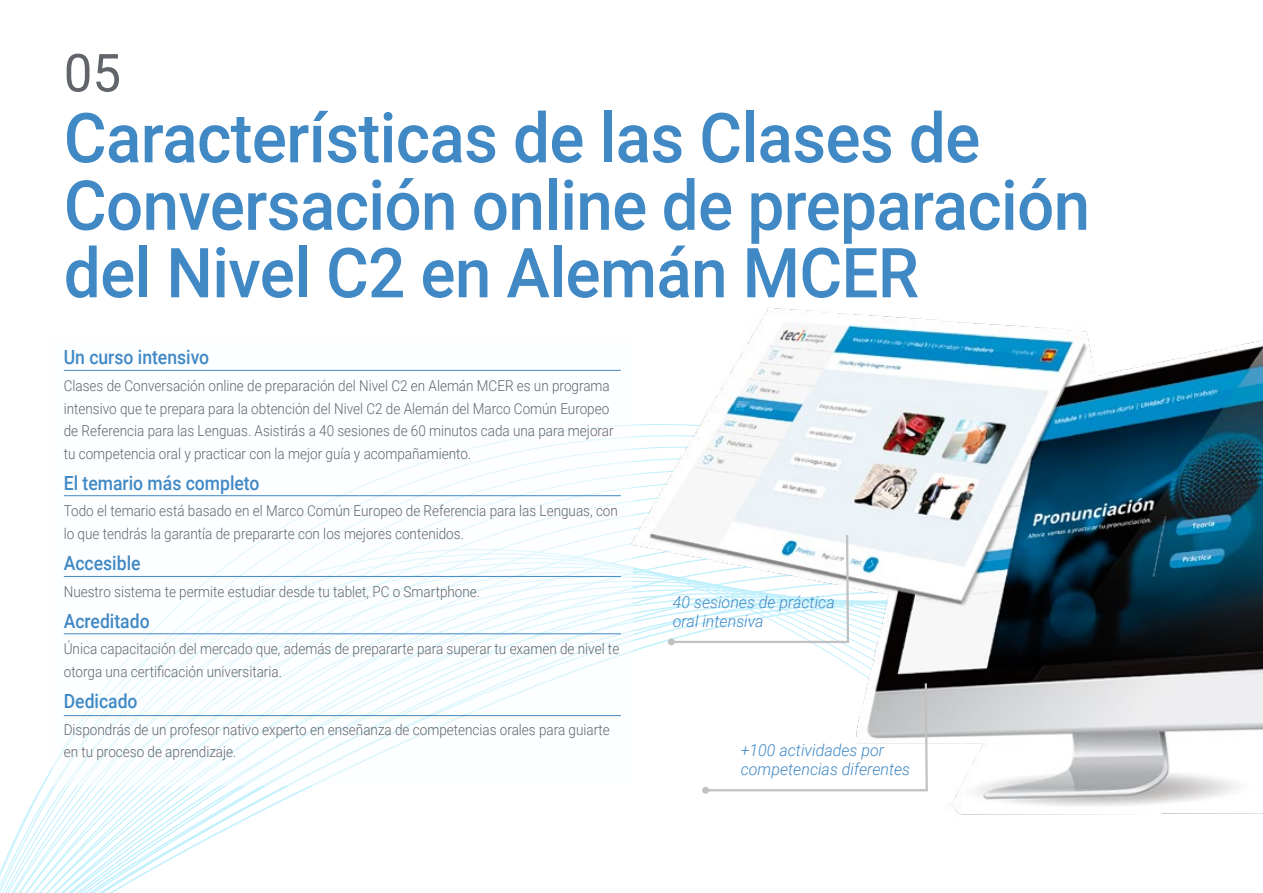
<style>
.page{position:relative;width:1263px;height:893px;background:#fff}
.page>*{position:absolute;margin:0;border:0;box-sizing:border-box;transform-origin:0 0}
.t1{font:500 69px/67.5px "Roboto";letter-spacing:-.01em;color:#4089c5;scale:.95 1}
.t2{font:52.5px "Roboto";color:#61646a}
.t3{font:500 19.5px "Roboto";color:#4089c5;scale:.9 1}
.t4{font:italic 300 16.5px/19.5px "Roboto";color:#4089c5}
.t5{font:300 15px/22.5px "Roboto";color:#61646a;scale:.9 1}
</style>
<div class="page">
<svg style="left:0;top:768px;width:312px;height:125px"></svg>
<div style="left:52px;top:338px;width:580px;height:448px;background:#fcfeff"></div>
<img style="left:594px;top:308px;width:669px;height:507px">
<hr style="left:64px;top:370px;width:557px;height:1px;background:#4089c5">
<hr style="left:64px;top:495px;width:557px;height:1px;background:#4089c5">
<hr style="left:64px;top:576px;width:557px;height:1px;background:#4089c5">
<hr style="left:64px;top:633px;width:557px;height:1px;background:#4089c5">
<hr style="left:64px;top:715px;width:557px;height:1px;background:#4089c5">
<svg style="left:703px;top:681px;width:226px;height:111px"></svg>
<div style="left:702px;top:787px;width:7px;height:7px;background:#c1c1c1;border-radius:50%"></div>
<svg style="left:668px;top:533px;width:182px;height:111px"></svg>
<div style="left:668px;top:638px;width:7px;height:7px;background:#c1c1c1;border-radius:50%"></div>
<h2 class="t2" style="left:64px;top:36px;width:59px">05</h2>
<h1 class="t1" style="left:64px;top:101px;width:1082px">Características de las Clases de<br>Conversación online de preparación del Nivel C2 en Alemán MCER</h1>
<h3 class="t3" style="left:64px;top:344px;width:163px">Un curso intensivo</h3>
<p class="t5" style="left:64px;top:374px;width:612px">Clases de Conversación online de preparación del Nivel C2 en Alemán MCER es un programa intensivo que te prepara para la obtención del Nivel C2 de Alemán del Marco Común Europeo de Referencia para las Lenguas. Asistirás a 40 sesiones de 60 minutos cada una para mejorar tu competencia oral y practicar con la mejor guía y acompañamiento.</p>
<h3 class="t3" style="left:64px;top:469px;width:219px">El temario más completo</h3>
<p class="t5" style="left:64px;top:499px;width:617px">Todo el temario está basado en el Marco Común Europeo de Referencia para las Lenguas, con lo que tendrás la garantía de prepararte con los mejores contenidos.</p>
<h3 class="t3" style="left:64px;top:549px;width:87px">Accesible</h3>
<p class="t5" style="left:64px;top:579px;width:464px">Nuestro sistema te permite estudiar desde tu tablet, PC o Smartphone.</p>
<h3 class="t3" style="left:64px;top:607px;width:97px">Acreditado</h3>
<p class="t5" style="left:64px;top:637px;width:619px">Única capacitación del mercado que, además de prepararte para superar tu examen de nivel te otorga una certificación universitaria.</p>
<h3 class="t3" style="left:64px;top:687px;width:84px">Dedicado</h3>
<p class="t5" style="left:64px;top:717px;width:608px">Dispondrás de un profesor nativo experto en enseñanza de competencias orales para guiarte en tu proceso de aprendizaje.</p>
<p class="t4" style="left:673px;top:591px;width:163px">40 sesiones de práctica oral intensiva</p>
<p class="t4" style="left:741px;top:740px;width:171px">+100 actividades por competencias diferentes</p>
</div>
